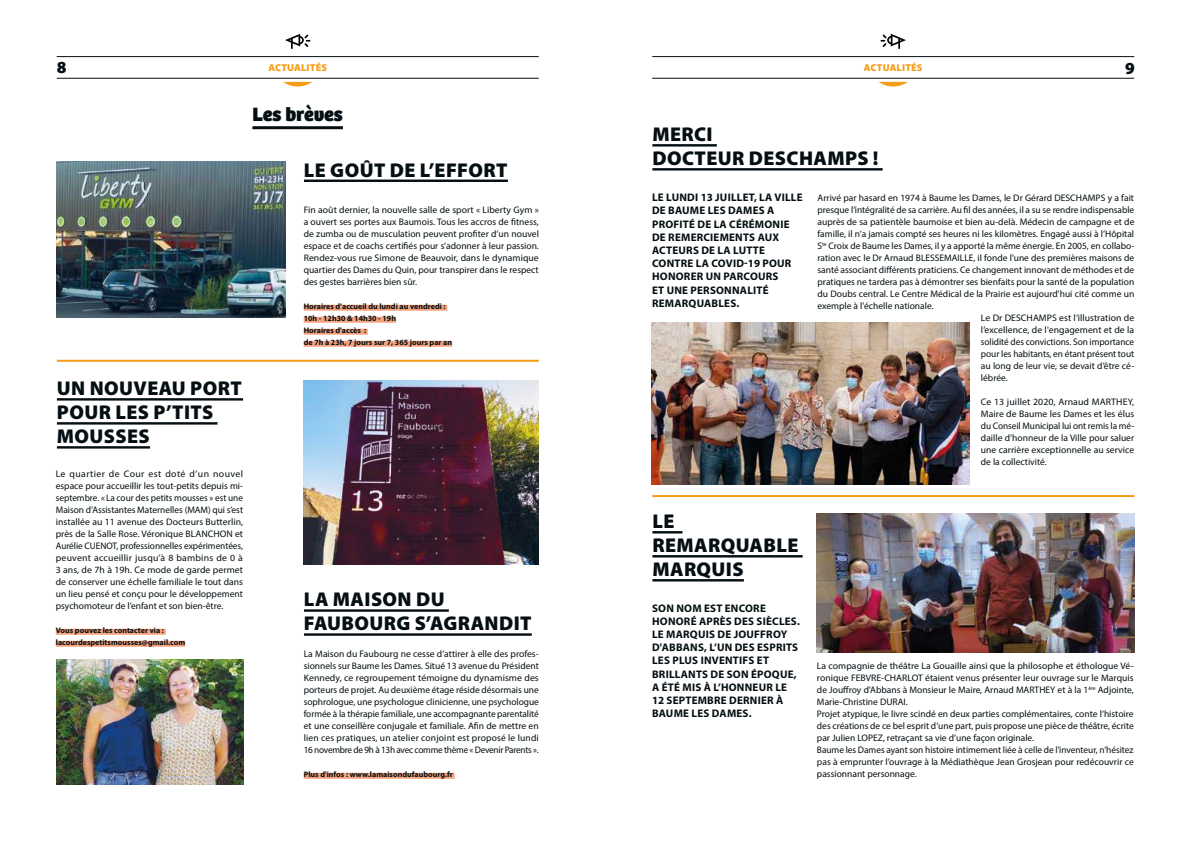
<style>
.page{position:relative;width:1191px;height:842px;background:#fff}
.page>*{position:absolute;margin:0;border:0;box-sizing:border-box;transform-origin:0 0}
.t1{font:900 20px/24px "Myriad Pro";letter-spacing:.02em;color:#050f13}
.t2{font:800 20px "Bree";color:#050f13}
.t3{font:900 17px "Myriad Pro";color:#050f13}
.t4{font:700 11px/13.2px "Myriad Pro";letter-spacing:.02em;color:#050f13}
.t5{font:900 10px "Myriad Pro";letter-spacing:.02em;color:#f59d19}
.t6{font:9.5px/12px "Myriad Pro";color:#050f13;text-align:justify}
.t7{font:700 8px/12px "Myriad Pro";color:#050f13}
</style>
<div class="page">
<hr style="left:252px;top:126px;width:91px;height:3px;background:#050f13">
<hr style="left:57px;top:360px;width:482px;height:2px;background:#f59d19">
<img style="left:57px;top:161px;width:228px;height:156px">
<img style="left:304px;top:381px;width:235px;height:183px">
<hr style="left:652px;top:144px;width:65px;height:3px;background:#050f13">
<hr style="left:652px;top:168px;width:230px;height:3px;background:#050f13">
<hr style="left:652px;top:531px;width:30px;height:2px;background:#050f13">
<hr style="left:652px;top:555px;width:150px;height:2px;background:#050f13">
<hr style="left:652px;top:579px;width:92px;height:2px;background:#050f13">
<hr style="left:304px;top:180px;width:204px;height:2px;background:#050f13">
<hr style="left:304px;top:609px;width:145px;height:3px;background:#050f13">
<hr style="left:304px;top:633px;width:228px;height:3px;background:#050f13">
<hr style="left:57px;top:398px;width:186px;height:3px;background:#050f13">
<hr style="left:57px;top:422px;width:160px;height:3px;background:#050f13">
<hr style="left:57px;top:446px;width:93px;height:3px;background:#050f13">
<div style="left:56px;top:629px;width:110px;height:6px;background:#f5a37f"></div>
<div style="left:56px;top:641px;width:129px;height:6px;background:#f5a37f"></div>
<img style="left:57px;top:660px;width:186px;height:124px">
<div style="left:304px;top:773px;width:150px;height:6px;background:#f5a37f"></div>
<img style="left:652px;top:322px;width:317px;height:162px">
<div style="left:304px;top:305px;width:143px;height:6px;background:#f5a37f"></div>
<div style="left:304px;top:317px;width:92px;height:6px;background:#f5a37f"></div>
<div style="left:304px;top:329px;width:64px;height:6px;background:#f5a37f"></div>
<div style="left:304px;top:341px;width:148px;height:6px;background:#f5a37f"></div>
<hr style="left:652px;top:495px;width:482px;height:2px;background:#f59d19">
<img style="left:816px;top:513px;width:318px;height:139px">
<svg style="left:283px;top:82px;width:29px;height:5px"></svg>
<svg style="left:879px;top:82px;width:28px;height:5px"></svg>
<svg style="left:285px;top:34px;width:26px;height:15px"></svg>
<svg style="left:880px;top:33px;width:26px;height:16px"></svg>
<hr style="left:57px;top:56px;width:482px;height:1px;background:#050f13">
<hr style="left:652px;top:56px;width:482px;height:1px;background:#050f13">
<hr style="left:57px;top:78px;width:482px;height:1px;background:#050f13">
<hr style="left:652px;top:78px;width:482px;height:1px;background:#050f13">
<h2 class="t3" style="left:57px;top:56px;width:11px">8</h2>
<h2 class="t3" style="left:1125px;top:57px;width:11px">9</h2>
<h1 class="t2" style="left:252px;top:98px;width:92px">Les brèves</h1>
<h1 class="t1" style="left:652px;top:122px;width:228px">MERCI<br>DOCTEUR DESCHAMPS !</h1>
<p class="t5" style="left:268px;top:61px;width:60px">ACTUALITÉS</p>
<p class="t5" style="left:864px;top:61px;width:60px">ACTUALITÉS</p>
<h1 class="t1" style="left:304px;top:157px;width:205px">LE GOÛT DE L’EFFORT</h1>
<h1 class="t1" style="left:57px;top:376px;width:186px">UN NOUVEAU PORT<br>POUR LES P’TITS<br>MOUSSES</h1>
<p class="t6" style="left:56px;top:467px;width:189px">Le quartier de Cour est doté d’un nouvel espace pour accueillir les tout-petits depuis mi&shy;septembre. «La cour des petits mousses » est une Maison d’Assistantes Maternelles (MAM) qui s’est installée au 11 avenue des Docteurs Butterlin, près de la Salle Rose. Véronique BLANCHON et Aurélie CUENOT, professionnelles expérimentées, peuvent accueillir jusqu’à 8 bambins de 0 à 3 ans, de 7h à 19h. Ce mode de garde permet de conserver une échelle familiale le tout dans un lieu pensé et conçu pour le développement psychomoteur de l’enfant et son bien-être.</p>
<p class="t7" style="left:56px;top:624px;width:131px">Vous pouvez les contacter via : lacourdespetitsmousses@gmail.com</p>
<p class="t6" style="left:304px;top:203px;width:237px">Fin août dernier, la nouvelle salle de sport « Liberty Gym » a ouvert ses portes aux Baumois. Tous les accros de fitness, de zumba ou de musculation peuvent profiter d’un nouvel espace et de coachs certifiés pour s’adonner à leur passion.<br>Rendez-vous rue Simone de Beauvoir, dans le dynamique quartier des Dames du Quin, pour transpirer dans le respect des gestes barrières bien sûr.</p>
<p class="t7" style="left:304px;top:300px;width:150px">Horaires d’accueil du lundi au vendredi :<br>10h - 12h30 &amp; 14h30 - 19h<br>Horaires d'accès :<br>de 7h à 23h, 7 jours sur 7, 365 jours par an</p>
<h1 class="t1" style="left:304px;top:587px;width:229px">LA MAISON DU<br>FAUBOURG S’AGRANDIT</h1>
<p class="t6" style="left:304px;top:647px;width:237px">La Maison du Faubourg ne cesse d’attirer à elle des profes&shy;sionnels sur Baume les Dames. Situé 13 avenue du Président Kennedy, ce regroupement témoigne du dynamisme des porteurs de projet. Au deuxième étage réside désormais une sophrologue, une psychologue clinicienne, une psychologue formée à la thérapie familiale, une accompagnante parentalité et une conseillère conjugale et familiale. Afin de mettre en lien ces pratiques, un atelier conjoint est proposé le lundi 16 novembre de 9h à 13h avec comme thème « Devenir Parents ».</p>
<p class="t7" style="left:304px;top:768px;width:151px">Plus d'infos : www.lamaisondufaubourg.fr</p>
<p class="t4" style="left:652px;top:191px;width:152px">LE LUNDI 13 JUILLET, LA VILLE<br>DE BAUME LES DAMES A<br>PROFITÉ DE LA CÉRÉMONIE<br>DE REMERCIEMENTS AUX<br>ACTEURS DE LA LUTTE<br>CONTRE LA COVID-19 POUR<br>HONORER UN PARCOURS<br>ET UNE PERSONNALITÉ<br>REMARQUABLES.</p>
<p class="t6" style="left:817px;top:191px;width:318px">Arrivé par hasard en 1974 à Baume les Dames, le Dr Gérard DESCHAMPS y a fait</p>
<p class="t6" style="left:817px;top:203px;width:318px">presque l’intégralité de sa carrière. Au fil des années, il a su se rendre indispensable</p>
<p class="t6" style="left:817px;top:215px;width:318px">auprès de sa patientèle baumoise et bien au-delà. Médecin de campagne et de</p>
<p class="t6" style="left:817px;top:227px;width:318px">famille, il n’a jamais compté ses heures ni les kilomètres. Engagé aussi à l’Hôpital</p>
<p class="t6" style="left:817px;top:239px;width:318px">S<sup>te</sup> Croix de Baume les Dames, il y a apporté la même énergie. En 2005, en collabo-</p>
<p class="t6" style="left:817px;top:251px;width:318px">ration avec le Dr Arnaud BLESSEMAILLE, il fonde l'une des premières maisons de</p>
<p class="t6" style="left:817px;top:263px;width:318px">santé associant différents praticiens. Ce changement innovant de méthodes et de</p>
<p class="t6" style="left:817px;top:275px;width:318px">pratiques ne tardera pas à démontrer ses bienfaits pour la santé de la population</p>
<p class="t6" style="left:817px;top:287px;width:318px">du Doubs central. Le Centre Médical de la Prairie est aujourd'hui cité comme un</p>
<p class="t6" style="left:817px;top:299px;width:118px">exemple à l'échelle nationale.</p>
<p class="t6" style="left:981px;top:311px;width:155px">Le Dr DESCHAMPS est l’illustration de</p>
<p class="t6" style="left:981px;top:323px;width:155px">l’excellence, de l'engagement et de la</p>
<p class="t6" style="left:981px;top:335px;width:155px">solidité des convictions. Son importance</p>
<p class="t6" style="left:981px;top:347px;width:155px">pour les habitants, en étant présent tout</p>
<p class="t6" style="left:981px;top:359px;width:155px">au long de leur vie, se devait d’être cé-</p>
<p class="t6" style="left:981px;top:371px;width:28px">lébrée.</p>
<p class="t6" style="left:981px;top:395px;width:155px">Ce 13 juillet 2020, Arnaud MARTHEY, Maire de Baume les Dames et les élus du Conseil Municipal lui ont remis la mé&shy;daille d’honneur de la Ville pour saluer une carrière exceptionnelle au service de la collectivité.</p>
<h1 class="t1" style="left:652px;top:508px;width:148px">LE<br>REMARQUABLE<br>MARQUIS</h1>
<p class="t4" style="left:652px;top:601px;width:149px">SON NOM EST ENCORE<br>HONORÉ APRÈS DES SIÈCLES.<br>LE MARQUIS DE JOUFFROY<br>D'ABBANS, L’UN DES ESPRITS<br>LES PLUS INVENTIFS ET<br>BRILLANTS DE SON ÉPOQUE,<br>A ÉTÉ MIS À L’HONNEUR LE<br>12 SEPTEMBRE DERNIER À<br>BAUME LES DAMES.</p>
<p class="t6" style="left:817px;top:659px;width:318px;text-align:left">La compagnie de théâtre La Gouaille ainsi que la philosophe et éthologue Vé&shy;ronique FEBVRE-CHARLOT étaient venus présenter leur ouvrage sur le Marquis de Jouffroy d'Abbans à Monsieur le Maire, Arnaud MARTHEY et à la 1<sup>ère</sup> Adjointe, Marie-Christine DURAI.<br>Projet atypique, le livre scindé en deux parties complémentaires, conte l’histoire des créations de ce bel esprit d’une part, puis propose une pièce de théâtre, écrite par Julien LOPEZ, retraçant sa vie d’une façon originale.<br>Baume les Dames ayant son histoire intimement liée à celle de l’inventeur, n’hésitez pas à emprunter l’ouvrage à la Médiathèque Jean Grosjean pour redécouvrir ce passionnant personnage.</p>
</div>
